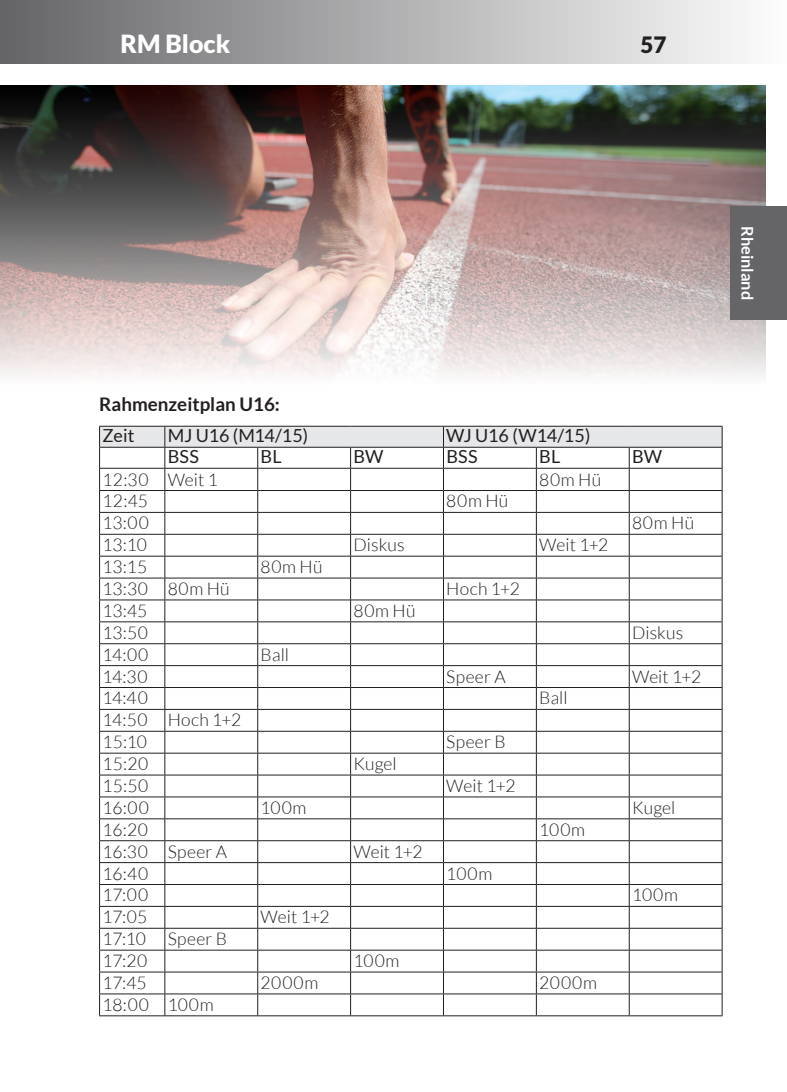
<style>
.page{position:relative;width:787px;height:1092px;background:#fff}
.page>*{position:absolute;margin:0;border:0;box-sizing:border-box;transform-origin:0 0}
.t1{font:900 25px "Lato";color:#fff}
.t2{font:900 22.5px "Lato";color:#231f20}
.t3{font:700 18.75px "Lato";color:#231f20}
.t4{font:18px "Lato";letter-spacing:-.015em;color:#231f20}
.t5{font:18px "Lato";letter-spacing:.005em;color:#231f20}
.t6{font:300 17.5px/22px "Lato";letter-spacing:.015em;color:#231f20}
.t7{font:700 16.25px "Lato";color:#fff}
</style>
<div class="page">
<div style="left:0;top:0;width:787px;height:64px;background:linear-gradient(to right,#646467,#fdfdfd)"></div>
<img style="left:0;top:85px;width:765px;height:291px">
<svg style="left:99px;top:426px;width:623px;height:589px"></svg>
<hr style="left:99px;top:1015px;width:66px;height:1px;background:#231f20">
<hr style="left:165px;top:1015px;width:93px;height:1px;background:#231f20">
<hr style="left:258px;top:1015px;width:92px;height:1px;background:#231f20">
<hr style="left:350px;top:1015px;width:93px;height:1px;background:#231f20">
<hr style="left:443px;top:1015px;width:93px;height:1px;background:#231f20">
<hr style="left:536px;top:1015px;width:93px;height:1px;background:#231f20">
<hr style="left:629px;top:1015px;width:93px;height:1px;background:#231f20">
<div style="left:730px;top:206px;width:57px;height:113px;background:#656568"></div>
<h1 class="t1" style="left:120px;top:29px;width:111px">RM Block</h1>
<p class="t2" style="left:640px;top:31px;width:28px">57</p>
<p class="t3" style="left:99px;top:394px;width:182px">Rahmenzeitplan U16:</p>
<p class="t5" style="left:102px;top:425px;width:34px">Zeit</p>
<p class="t4" style="left:168px;top:425px;width:142px">MJ U16 (M14/15)</p>
<p class="t4" style="left:446px;top:425px;width:146px">WJ U16 (W14/15)</p>
<p class="t5" style="left:168px;top:446px;width:33px">BSS</p>
<p class="t5" style="left:260px;top:446px;width:23px">BL</p>
<p class="t5" style="left:353px;top:446px;width:32px">BW</p>
<p class="t5" style="left:446px;top:446px;width:33px">BSS</p>
<p class="t5" style="left:539px;top:446px;width:23px">BL</p>
<p class="t5" style="left:632px;top:446px;width:32px">BW</p>
<p class="t6" style="left:102px;top:468px;width:117px">12:30 Weit 1</p>
<p class="t6" style="left:539px;top:468px;width:64px">80m Hü</p>
<p class="t6" style="left:102px;top:490px;width:47px">12:45</p>
<p class="t6" style="left:446px;top:490px;width:64px">80m Hü</p>
<p class="t6" style="left:102px;top:512px;width:48px">13:00</p>
<p class="t6" style="left:632px;top:512px;width:64px">80m Hü</p>
<p class="t6" style="left:102px;top:534px;width:46px">13:10</p>
<p class="t6" style="left:353px;top:534px;width:53px">Diskus</p>
<p class="t6" style="left:539px;top:534px;width:71px">Weit 1+2</p>
<p class="t6" style="left:102px;top:556px;width:46px">13:15</p>
<p class="t6" style="left:260px;top:556px;width:64px">80m Hü</p>
<p class="t6" style="left:102px;top:577px;width:129px">13:30 80m Hü</p>
<p class="t6" style="left:446px;top:577px;width:75px">Hoch 1+2</p>
<p class="t6" style="left:102px;top:599px;width:46px">13:45</p>
<p class="t6" style="left:353px;top:599px;width:64px">80m Hü</p>
<p class="t6" style="left:102px;top:621px;width:47px">13:50</p>
<p class="t6" style="left:632px;top:621px;width:53px">Diskus</p>
<p class="t6" style="left:102px;top:643px;width:48px">14:00</p>
<p class="t6" style="left:260px;top:643px;width:30px">Ball</p>
<p class="t6" style="left:102px;top:665px;width:47px">14:30</p>
<p class="t6" style="left:446px;top:665px;width:61px">Speer A</p>
<p class="t6" style="left:632px;top:665px;width:71px">Weit 1+2</p>
<p class="t6" style="left:102px;top:687px;width:47px">14:40</p>
<p class="t6" style="left:539px;top:687px;width:30px">Ball</p>
<p class="t6" style="left:102px;top:709px;width:140px">14:50 Hoch 1+2<br>15:10</p>
<p class="t6" style="left:446px;top:731px;width:61px">Speer B</p>
<p class="t6" style="left:102px;top:752px;width:47px">15:20</p>
<p class="t6" style="left:353px;top:752px;width:45px">Kugel</p>
<p class="t6" style="left:102px;top:774px;width:47px">15:50</p>
<p class="t6" style="left:446px;top:774px;width:71px">Weit 1+2</p>
<p class="t6" style="left:102px;top:796px;width:48px">16:00</p>
<p class="t6" style="left:260px;top:796px;width:47px">100m</p>
<p class="t6" style="left:632px;top:796px;width:45px">Kugel</p>
<p class="t6" style="left:102px;top:818px;width:47px">16:20</p>
<p class="t6" style="left:539px;top:818px;width:47px">100m</p>
<p class="t6" style="left:102px;top:840px;width:126px">16:30 Speer A</p>
<p class="t6" style="left:353px;top:840px;width:71px">Weit 1+2</p>
<p class="t6" style="left:102px;top:862px;width:47px">16:40</p>
<p class="t6" style="left:446px;top:862px;width:47px">100m</p>
<p class="t6" style="left:102px;top:884px;width:47px">17:00</p>
<p class="t6" style="left:632px;top:884px;width:47px">100m</p>
<p class="t6" style="left:102px;top:906px;width:47px">17:05</p>
<p class="t6" style="left:260px;top:906px;width:71px">Weit 1+2</p>
<p class="t6" style="left:102px;top:927px;width:126px">17:10 Speer B<br>17:20</p>
<p class="t6" style="left:353px;top:949px;width:47px">100m</p>
<p class="t6" style="left:102px;top:971px;width:46px">17:45</p>
<p class="t6" style="left:260px;top:971px;width:59px">2000m</p>
<p class="t6" style="left:539px;top:971px;width:59px">2000m</p>
<p class="t6" style="left:102px;top:993px;width:113px">18:00 100m</p>
<p class="t7" style="left:756px;top:226px;width:75px;rotate:90deg">Rheinland</p>
</div>
